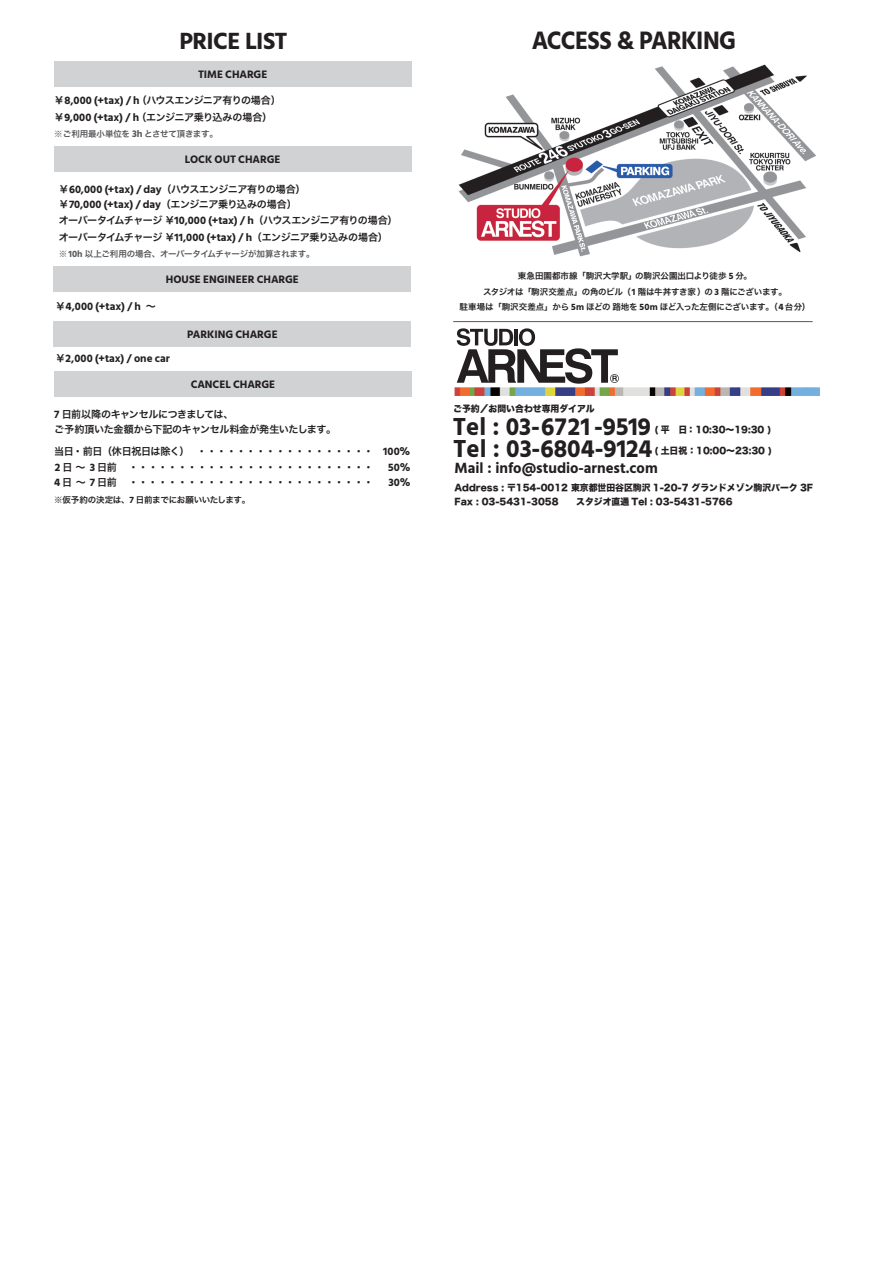
<style>
.page{position:relative;width:893px;height:1263px;background:#fff}
.page>*{position:absolute;margin:0;border:0;box-sizing:border-box;transform-origin:0 0}
.t1{font:700 25.8px "Hind";letter-spacing:-.03em;color:#231f20;scale:.93 1}
.t2{font:700 25.2px "Hind";color:#231f20}
.t3{font:700 24px "Hind";letter-spacing:-.025em;color:#231f20}
.t4{font:700 15.15px "Hind";color:#231f20}
.t5{font:700 11.1px "Hind";color:#231f20}
.t6{font:10.05px/15.5px "Hira Kaku Pro N W6";letter-spacing:-.045em;color:#231f20}
.t7{font:9px/13.8px "Hira Kaku Std N W8";color:#231f20}
.t8{font:8.55px/15.5px "Hira Kaku Pro N W6";letter-spacing:-.02em;color:#231f20;text-align:center}
.t9{font:8.55px "Hira Kaku Pro N W6";letter-spacing:-.03em;color:#57585a}
.s1{font-family:"Hind";font-weight:700;font-size:11.1px}
.s2{font-family:"Hind";font-weight:700;font-size:9.9px}
.s3{font-family:"Hira Kaku Pro N W6";font-weight:400;font-size:10.05px}
.s4{font-family:"Hind";font-weight:700;font-size:9.3px}
</style>
<div class="page">
<div style="left:54px;top:147px;width:357px;height:25px;background:#d1d2d4"></div>
<div style="left:54px;top:62px;width:357px;height:25px;background:#d1d2d4"></div>
<div style="left:54px;top:266px;width:357px;height:26px;background:#d1d2d4"></div>
<div style="left:54px;top:321px;width:357px;height:25px;background:#d1d2d4"></div>
<div style="left:54px;top:371px;width:358px;height:26px;background:#d1d2d4"></div>
<hr style="left:453px;top:321px;width:360px;height:1px;background:#57585a">
<svg style="left:457px;top:328px;width:162px;height:56px"></svg>
<img style="left:454px;top:387px;width:365px;height:9px">
<img style="left:458px;top:64px;width:358px;height:193px">
<h3 class="t3" style="left:179px;top:27px;width:110px">PRICE LIST</h3>
<h1 class="t1" style="left:532px;top:25px;width:221px">ACCESS &amp; PARKING</h1>
<p class="t5" style="left:198px;top:68px;width:71px">TIME CHARGE</p>
<p class="t6" style="left:54px;top:92px;width:228px;line-height:17px">￥<span class="s1">8,000 (+tax) / h</span> （ハウスエンジニア有りの場合）￥<span class="s1">9,000 (+tax) / h</span> （エンジニア乗り込みの場合）</p>
<p class="t9" style="left:54px;top:126px;width:165px">※ご利用最小単位を <span class="s2">3h</span> とさせて頂きます。</p>
<p class="t5" style="left:185px;top:153px;width:97px">LOCK OUT CHARGE</p>
<p class="t6" style="left:59px;top:181px;width:248px">￥<span class="s1">60,000 (+tax) / day</span>（ハウスエンジニア有りの場合）</p>
<p class="t5" style="left:59px;top:198px;width:239px"><span class="s3">￥</span>70,000 (+tax) / day<span class="s3">（エンジニア乗り込みの場合）</span></p>
<p class="t6" style="left:59px;top:211px;width:340px;line-height:17px">オーバータイムチャージ￥<span class="s1">10,000 (+tax) / h</span>（ハウスエンジニア有りの場合）オーバータイムチャージ￥<span class="s1">11,000 (+tax) / h</span>（エンジニア乗り込みの場合）</p>
<p class="t9" style="left:59px;top:246px;width:257px">※ <span class="s4">10h</span> 以上ご利用の場合、オーバータイムチャージが加算されます。</p>
<p class="t5" style="left:55px;top:300px;width:102px"><span class="s3">￥</span>4,000 (+tax) / h <span class="s3">～</span></p>
<p class="t5" style="left:166px;top:273px;width:135px">HOUSE ENGINEER CHARGE</p>
<p class="t5" style="left:187px;top:327px;width:92px">PARKING CHARGE</p>
<p class="t5" style="left:55px;top:352px;width:116px"><span class="s3">￥</span>2,000 (+tax) / one car</p>
<p class="t5" style="left:191px;top:378px;width:86px">CANCEL CHARGE</p>
<p class="t6" style="left:54px;top:406px;width:283px"><span class="s1">7</span> 日前以降のキャンセルにつきましては、<br>ご予約頂いた金額から下記のキャンセル料金が発生いたします。</p>
<p class="t6" style="left:54px;top:443px;width:358px">当日・前日（休日祝日は除く） ・・・・・・・・・・・・・・・・・・　<span class="s1">100%<br>2</span> 日～ <span class="s1">3</span> 日前 ・・・・・・・・・・・・・・・・・・・・・・・・・</p>
<p class="t5" style="left:388px;top:460px;width:24px">50%</p>
<p class="t6" style="left:54px;top:474px;width:321px"><span class="s1">4</span> 日～ <span class="s1">7</span> 日前 ・・・・・・・・・・・・・・・・・・・・・・・・・</p>
<p class="t5" style="left:388px;top:476px;width:24px">30%</p>
<p class="t8" style="left:54px;top:492px;width:198px">※仮予約の決定は、<span class="s4">7</span> 日前までにお願いいたします。</p>
<p class="t8" style="left:460px;top:268px;width:352px">東急田園都市線「駒沢大学駅」の駒沢公園出口より徒歩 <span class="s4">5</span> 分。<br>スタジオは「駒沢交差点」の角のビル（<span class="s4">1</span> 階は牛丼すき家）の <span class="s4">3</span> 階にございます。<br>駐車場は「駒沢交差点」から <span class="s4">5m</span> ほどの路地を <span class="s4">50m</span> ほど入った左側にございます。（<span class="s4">4</span> 台分）</p>
<p class="t7" style="left:453px;top:402px;width:143px">ご予約／お問い合わせ専用ダイアル</p>
<h2 class="t2" style="left:453px;top:434px;width:201px">Tel : 03-6804-9124</h2>
<h3 class="t4" style="left:455px;top:459px;width:205px">Mail : info@studio-arnest.com</h3>
<h2 class="t2" style="left:453px;top:411px;width:200px">Tel : 03-6721-9519</h2>
<p class="t7" style="left:655px;top:422px;width:118px">( 平　日：10:30～19:30 )</p>
<p class="t7" style="left:655px;top:444px;width:119px">( 土日祝：10:00～23:30 )</p>
<p class="t7" style="left:455px;top:481px;width:360px">Address : 〒154-0012 東京都世田谷区駒沢 1-20-7 グランドメゾン駒沢パーク 3F<br>Fax : 03-5431-3058</p>
<p class="t7" style="left:576px;top:495px;width:158px">スタジオ直通 Tel : 03-5431-5766</p>
</div>
